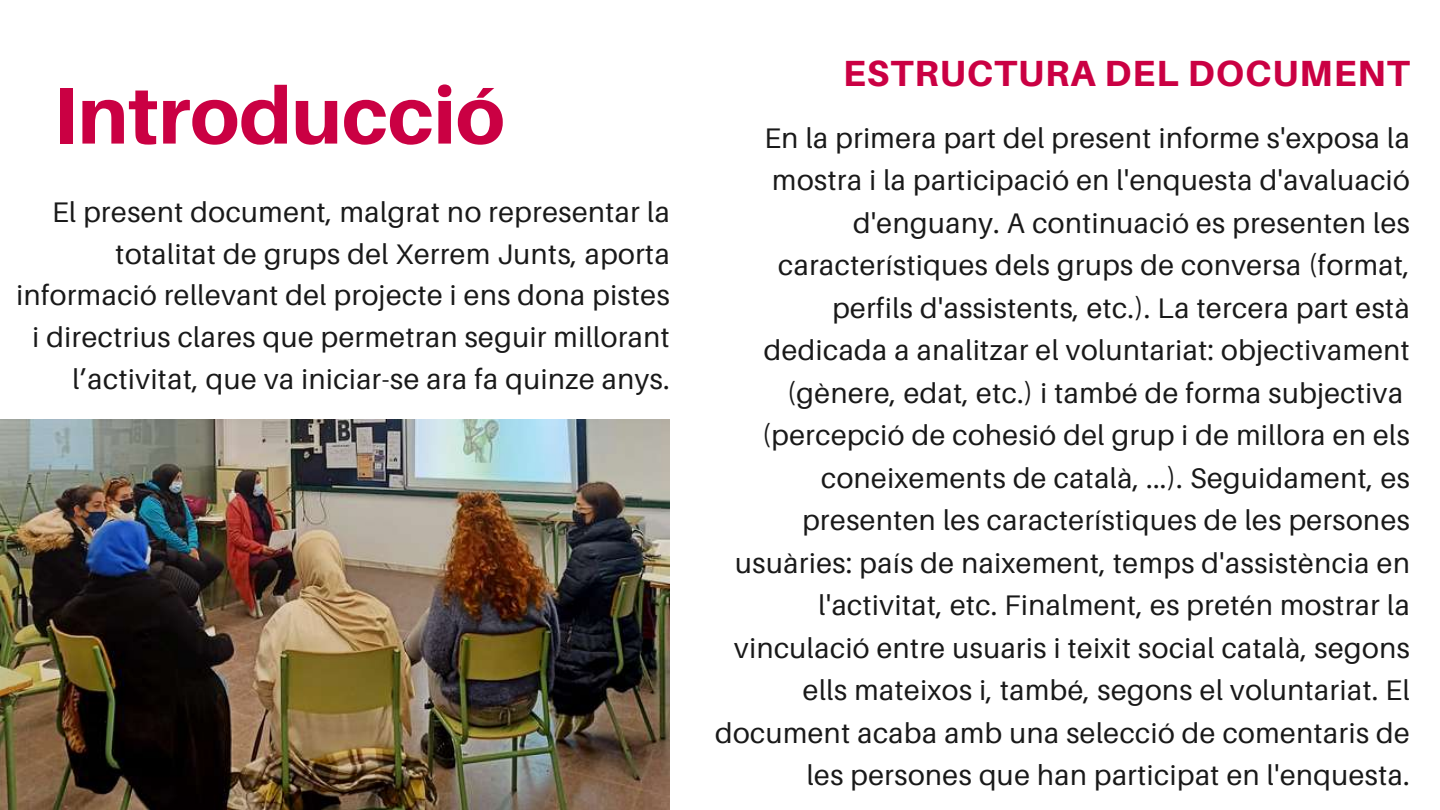
<style>
.page{position:relative;width:1440px;height:810px;background:#fff}
.page>*{position:absolute;margin:0;border:0;box-sizing:border-box;transform-origin:0 0}
.t1{font:800 80px "Aileron";color:#ca0043}
.t2{font:800 36.4px "Aileron";letter-spacing:.03em;color:#ca0043}
.t3{font:28.3px/42.5px "Aileron";letter-spacing:.02em;color:#191919;text-align:right}
</style>
<div class="page">
<img style="left:0;top:420px;width:670px;height:390px">
<h1 class="t1" style="left:54px;top:66px;width:453px">Introducció</h1>
<p class="t3" style="left:16px;top:191px;width:655px;line-height:41.7px">El present document, malgrat no representar la totalitat de grups del Xerrem Junts, aporta informació rellevant del projecte i ens dona pistes i directrius clares que permetran seguir millorant l’activitat, que va iniciar-se ara fa quinze anys.</p>
<p class="t2" style="left:843px;top:51px;width:568px">ESTRUCTURA DEL DOCUMENT</p>
<p class="t3" style="left:715px;top:116px;width:696px">En la primera part del present informe s'exposa la mostra i la participació en l'enquesta d'avaluació d'enguany. A continuació es presenten les característiques dels grups de conversa (format, perfils d'assistents, etc.). La tercera part està dedicada a analitzar el voluntariat: objectivament (gènere, edat, etc.) i també de forma subjectiva (percepció de cohesió del grup i de millora en els coneixements de català, ...). Seguidament, es presenten les característiques de les persones usuàries: país de naixement, temps d'assistència en l'activitat, etc. Finalment, es pretén mostrar la vinculació entre usuaris i teixit social català, segons ells mateixos i, també, segons el voluntariat. El document acaba amb una selecció de comentaris de les persones que han participat en l'enquesta.</p>
</div>
